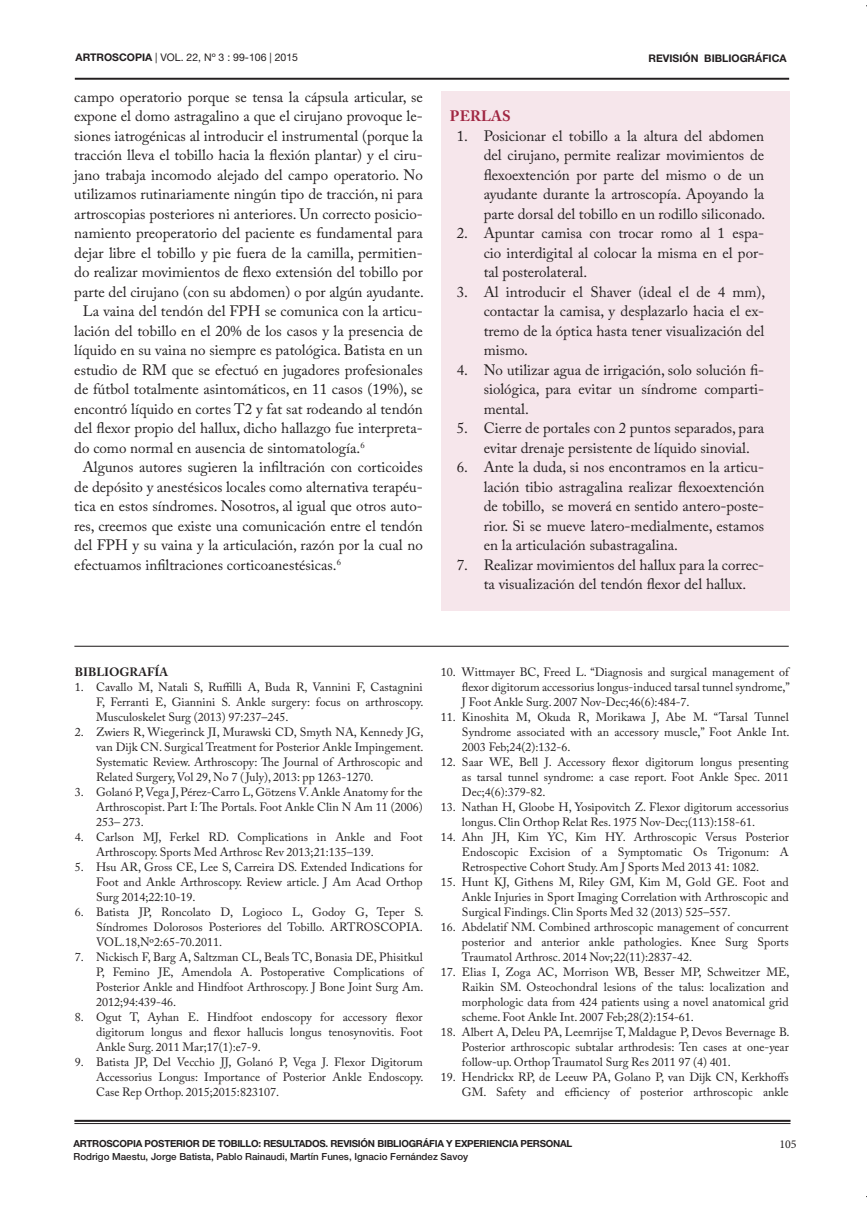
<style>
.page{position:relative;width:867px;height:1205px;background:#fff}
.page>*{position:absolute;margin:0;border:0;box-sizing:border-box;transform-origin:0 0}
.t1{font:15px/19.5px "Adobe Caslon Pro";color:#231f20;text-align:justify}
.t2{font:700 15px "Adobe Caslon Pro";color:#a02642}
.t3{font:12px/15px "Adobe Caslon Pro";color:#231f20;text-align:justify}
.t4{font:700 12px "Adobe Caslon Pro";color:#231f20}
.t5{font:12px "Minion Pro";color:#231f20}
.t6{font:10.5px "Helvetica Neue LT Std";color:#231f20}
.t7{font:700 10.5px "Helvetica Neue LT Std";color:#231f20}
.t8{font:700 9.75px "Helvetica Neue LT Std";letter-spacing:-.025em;color:#231f20}
.t9{font:500 9.75px "Helvetica Neue LT Std";color:#231f20}
.s1{font-weight:700}
</style>
<div class="page">
<hr style="left:74px;top:1120px;width:716px;height:2px;background:#231f20">
<hr style="left:74px;top:1123px;width:716px;height:1px;background:#231f20">
<hr style="left:75px;top:78px;width:714px;height:2px;background:#231f20">
<div style="left:441px;top:91px;width:349px;height:520px;background:#f6e6eb"></div>
<hr style="left:74px;top:646px;width:715px;height:1px;background:#231f20">
<p class="t6" style="left:76px;top:51px;width:224px"><span class="s1">ARTROSCOPIA</span> | VOL. 22, Nº 3 : 99-106 | 2015</p>
<p class="t7" style="left:648px;top:52px;width:14px">REVISI</p>
<p class="t7" style="left:683px;top:52px;width:106px">ÓN BIBLIOGRÁFICA</p>
<p class="t1" style="left:74px;top:87px;width:350px">campo operatorio porque se tensa la cápsula articular, se</p>
<p class="t1" style="left:74px;top:106px;width:350px">expone el domo astragalino a que el cirujano provoque le-</p>
<p class="t1" style="left:74px;top:126px;width:350px">siones iatrogénicas al introducir el instrumental (porque la</p>
<p class="t1" style="left:74px;top:145px;width:350px">tracción lleva el tobillo hacia la flexión plantar) y el ciru-</p>
<p class="t1" style="left:74px;top:165px;width:350px">jano trabaja incomodo alejado del campo operatorio. No</p>
<p class="t1" style="left:74px;top:184px;width:350px">utilizamos rutinariamente ningún tipo de tracción, ni para</p>
<p class="t1" style="left:74px;top:204px;width:350px">artroscopias posteriores ni anteriores. Un correcto posicio-</p>
<p class="t1" style="left:74px;top:223px;width:350px">namiento preoperatorio del paciente es fundamental para</p>
<p class="t1" style="left:74px;top:243px;width:350px">dejar libre el tobillo y pie fuera de la camilla, permitien-</p>
<p class="t1" style="left:74px;top:262px;width:350px">do realizar movimientos de flexo extensión del tobillo por</p>
<p class="t1" style="left:74px;top:282px;width:351px">parte del cirujano (con su abdomen) o por algún ayudante.</p>
<p class="t1" style="left:83px;top:301px;width:342px">La vaina del tendón del FPH se comunica con la articu-</p>
<p class="t1" style="left:74px;top:321px;width:350px">lación del tobillo en el 20% de los casos y la presencia de</p>
<p class="t1" style="left:74px;top:340px;width:350px">líquido en su vaina no siempre es patológica. Batista en un</p>
<p class="t1" style="left:74px;top:360px;width:350px">estudio de RM que se efectuó en jugadores profesionales</p>
<p class="t1" style="left:74px;top:379px;width:350px">de fútbol totalmente asintomáticos, en 11 casos (19%), se</p>
<p class="t1" style="left:74px;top:399px;width:350px">encontró líquido en cortes T2 y fat sat rodeando al tendón</p>
<p class="t1" style="left:74px;top:418px;width:350px">del flexor propio del hallux, dicho hallazgo fue interpreta-</p>
<p class="t1" style="left:74px;top:438px;width:292px">do como normal en ausencia de sintomatología.<sup>6</sup></p>
<p class="t1" style="left:83px;top:457px;width:342px">Algunos autores sugieren la infiltración con corticoides</p>
<p class="t1" style="left:74px;top:477px;width:350px">de depósito y anestésicos locales como alternativa terapéu-</p>
<p class="t1" style="left:74px;top:496px;width:350px">tica en estos síndromes. Nosotros, al igual que otros auto-</p>
<p class="t1" style="left:74px;top:516px;width:350px">res, creemos que existe una comunicación entre el tendón</p>
<p class="t1" style="left:74px;top:535px;width:350px">del FPH y su vaina y la articulación, razón por la cual no</p>
<p class="t1" style="left:74px;top:555px;width:268px">efectuamos infiltraciones corticoanestésicas.<sup>6</sup></p>
<p class="t2" style="left:450px;top:107px;width:13px">PERLAS</p>
<p class="t1" style="left:484px;top:126px;width:283px;text-indent:-27px">1. Posicionar el tobillo a la altura del abdomen del cirujano, permite realizar movimientos de flexoextención por parte del mismo o de un ayudante durante la artroscopía. Apoyando la parte dorsal del tobillo en un rodillo siliconado.</p>
<p class="t1" style="left:484px;top:223px;width:282px;text-indent:-27px">2. Apuntar camisa con trocar romo al 1 espa&shy;cio interdigital al colocar la misma en el por&shy;tal posterolateral.</p>
<p class="t1" style="left:484px;top:282px;width:283px;text-indent:-27px">3. Al introducir el Shaver (ideal el de 4 mm), contactar la camisa, y desplazarlo hacia el ex&shy;tremo de la óptica hasta tener visualización del mismo.</p>
<p class="t1" style="left:484px;top:360px;width:282px;text-indent:-27px">4. No utilizar agua de irrigación, solo solución fi&shy;siológica, para evitar un síndrome comparti&shy;mental.</p>
<p class="t1" style="left:484px;top:418px;width:282px;text-indent:-27px">5. Cierre de portales con 2 puntos separados, para evitar drenaje persistente de líquido sinovial.</p>
<p class="t1" style="left:484px;top:457px;width:282px;text-indent:-27px">6. Ante la duda, si nos encontramos en la articu&shy;lación tibio astragalina realizar flexoextención de tobillo, se moverá en sentido antero-poste&shy;rior. Si se mueve latero-medialmente, estamos en la articulación subastragalina.</p>
<p class="t1" style="left:457px;top:555px;width:309px;text-align:center">7. Realizar movimientos del hallux para la correc&shy;ta visualización del tendón flexor del hallux.</p>
<p class="t4" style="left:75px;top:665px;width:95px">BIBLIOGRAFÍA</p>
<p class="t3" style="left:96px;top:679px;width:329px;text-indent:-21px">1. Cavallo M, Natali S, Ruffilli A, Buda R, Vannini F, Castagnini F, Ferranti E, Giannini S. Ankle surgery: focus on arthroscopy.<br>Musculoskelet Surg (2013) 97:237–245.</p>
<p class="t3" style="left:96px;top:724px;width:329px;text-indent:-21px">2. Zwiers R, Wiegerinck JI, Murawski CD, Smyth NA, Kennedy JG, van Dijk CN. Surgical Treatment for Posterior Ankle Impingement.<br>Systematic Review. Arthroscopy: The Journal of Arthroscopic and Related Surgery, Vol 29, No 7 ( July), 2013: pp 1263-1270.</p>
<p class="t3" style="left:96px;top:784px;width:328px;text-indent:-21px">3. Golanó P, Vega J, Pérez-Carro L, Götzens V. Ankle Anatomy for the Arthroscopist. Part I: The Portals. Foot Ankle Clin N Am 11 (2006)<br>253– 273.</p>
<p class="t3" style="left:96px;top:829px;width:328px;text-indent:-21px">4. Carlson MJ, Ferkel RD. Complications in Ankle and Foot<br>Arthroscopy. Sports Med Arthrosc Rev 2013;21:135–139.</p>
<p class="t3" style="left:96px;top:859px;width:328px;text-indent:-21px">5. Hsu AR, Gross CE, Lee S, Carreira DS. Extended Indications for Foot and Ankle Arthroscopy. Review article. J Am Acad Orthop Surg 2014;22:10-19.</p>
<p class="t3" style="left:96px;top:904px;width:329px;text-indent:-21px">6. Batista JP, Roncolato D, Logioco L, Godoy G, Teper S.<br>Síndromes Dolorosos Posteriores del Tobillo. ARTROSCOPIA.<br>VOL.18,Nº2:65-70.2011.</p>
<p class="t3" style="left:96px;top:949px;width:329px;text-indent:-21px">7. Nickisch F, Barg A, Saltzman CL, Beals TC, Bonasia DE, Phisitkul P, Femino JE, Amendola A. Postoperative Complications of Posterior Ankle and Hindfoot Arthroscopy. J Bone Joint Surg Am.<br>2012;94:439-46.</p>
<p class="t3" style="left:96px;top:1009px;width:328px;text-indent:-21px">8. Ogut T, Ayhan E. Hindfoot endoscopy for accessory flexor digitorum longus and flexor hallucis longus tenosynovitis. Foot Ankle Surg. 2011 Mar;17(1):e7-9.</p>
<p class="t3" style="left:96px;top:1054px;width:329px;text-indent:-21px">9. Batista JP, Del Vecchio JJ, Golanó P, Vega J. Flexor Digitorum Accessorius Longus: Importance of Posterior Ankle Endoscopy.<br>Case Rep Orthop. 2015;2015:823107.</p>
<p class="t3" style="left:462px;top:664px;width:329px;text-indent:-21px">10. Wittmayer BC, Freed L. “Diagnosis and surgical management of flexor digitorum accessorius longus-induced tarsal tunnel syndrome,” J Foot Ankle Surg. 2007 Nov-Dec;46(6):484-7.</p>
<p class="t3" style="left:462px;top:709px;width:329px;text-indent:-21px">11. Kinoshita M, Okuda R, Morikawa J, Abe M. “Tarsal Tunnel Syndrome associated with an accessory muscle,” Foot Ankle Int.<br>2003 Feb;24(2):132-6.</p>
<p class="t3" style="left:462px;top:754px;width:328px;text-indent:-21px">12. Saar WE, Bell J. Accessory flexor digitorum longus presenting as tarsal tunnel syndrome: a case report. Foot Ankle Spec. 2011<br>Dec;4(6):379-82.</p>
<p class="t3" style="left:462px;top:799px;width:328px;text-indent:-21px">13. Nathan H, Gloobe H, Yosipovitch Z. Flexor digitorum accessorius longus. Clin Orthop Relat Res. 1975 Nov-Dec;(113):158-61.</p>
<p class="t3" style="left:462px;top:829px;width:328px;text-indent:-21px">14. Ahn JH, Kim YC, Kim HY. Arthroscopic Versus Posterior Endoscopic Excision of a Symptomatic Os Trigonum: A Retrospective Cohort Study. Am J Sports Med 2013 41: 1082.</p>
<p class="t3" style="left:462px;top:874px;width:328px;text-indent:-21px">15. Hunt KJ, Githens M, Riley GM, Kim M, Gold GE. Foot and Ankle Injuries in Sport Imaging Correlation with Arthroscopic and Surgical Findings. Clin Sports Med 32 (2013) 525–557.</p>
<p class="t3" style="left:462px;top:919px;width:328px;text-indent:-21px">16. Abdelatif NM. Combined arthroscopic management of concurrent posterior and anterior ankle pathologies. Knee Surg Sports Traumatol Arthrosc. 2014 Nov;22(11):2837-42.</p>
<p class="t3" style="left:462px;top:964px;width:329px;text-indent:-21px">17. Elias I, Zoga AC, Morrison WB, Besser MP, Schweitzer ME, Raikin SM. Osteochondral lesions of the talus: localization and morphologic data from 424 patients using a novel anatomical grid scheme. Foot Ankle Int. 2007 Feb;28(2):154-61.</p>
<p class="t3" style="left:462px;top:1024px;width:329px;text-indent:-21px">18. Albert A, Deleu PA, Leemrijse T, Maldague P, Devos Bevernage B.<br>Posterior arthroscopic subtalar arthrodesis: Ten cases at one-year follow-up. Orthop Traumatol Surg Res 2011 97 (4) 401.</p>
<p class="t3" style="left:441px;top:1069px;width:350px;text-align:right">19. Hendrickx RP, de Leeuw PA, Golano P, van Dijk CN, Kerkhoffs<br>GM. Safety and efficiency of posterior arthroscopic ankle</p>
<p class="t8" style="left:74px;top:1137px;width:14px">ARTROSC</p>
<p class="t8" style="left:120px;top:1137px;width:14px">OPIA</p>
<p class="t8" style="left:145px;top:1137px;width:8px">POSTERIOR</p>
<p class="t8" style="left:202px;top:1137px;width:23px">DE TOBILLO</p>
<p class="t8" style="left:258px;top:1137px;width:13px">: RESULTADOS</p>
<p class="t8" style="left:326px;top:1137px;width:11px">. REVISI</p>
<p class="t8" style="left:361px;top:1137px;width:24px">ÓN BIBLIOGR</p>
<p class="t8" style="left:423px;top:1137px;width:13px">ÁFIA</p>
<p class="t8" style="left:446px;top:1137px;width:28px">Y EXPERIENCIA</p>
<p class="t8" style="left:521px;top:1137px;width:8px">PERSONAL</p>
<p class="t9" style="left:74px;top:1150px;width:396px">Rodrigo Maestu, Jorge Batista, Pablo Rainaudi, Martín Funes, Ignacio Fernández Savoy</p>
<p class="t5" style="left:779px;top:1136px;width:19px">105</p>
</div>
